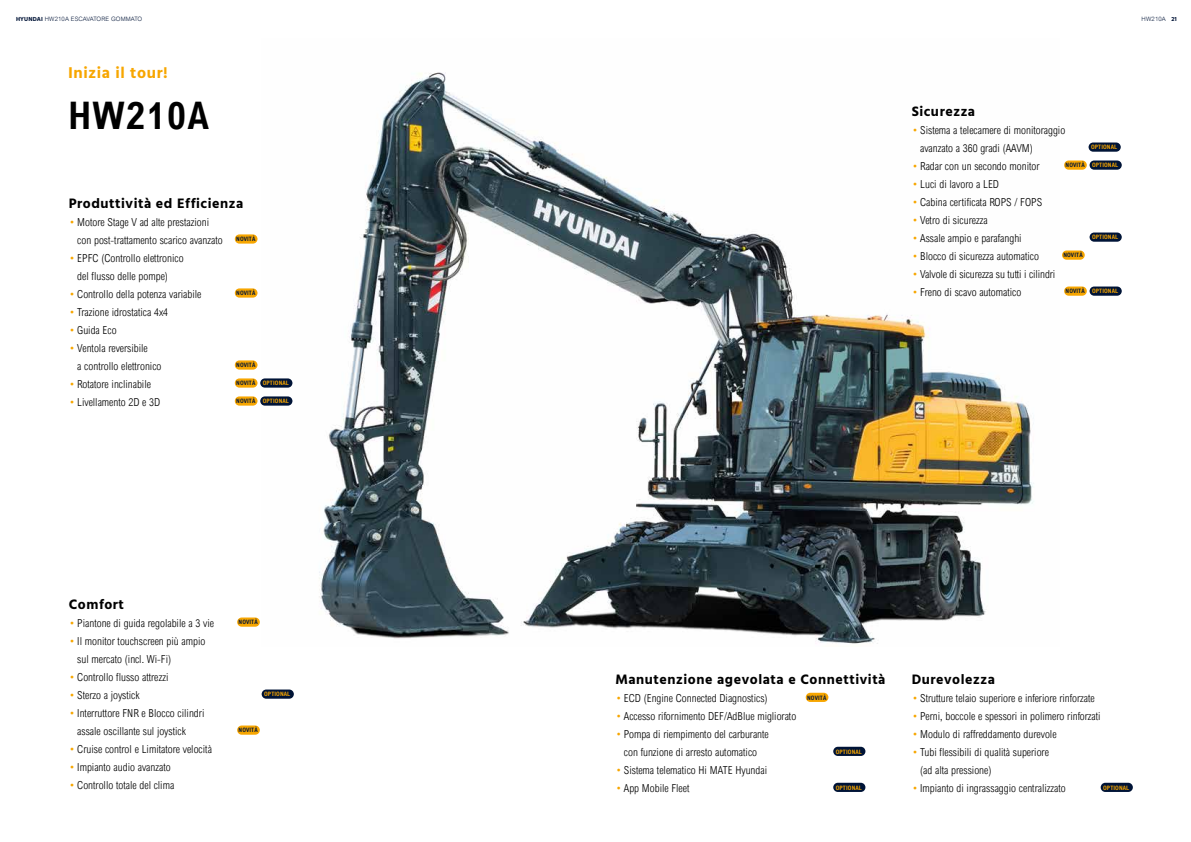
<style>
.page{position:relative;width:1191px;height:842px;background:#fff}
.page>*{position:absolute;margin:0;border:0;box-sizing:border-box;transform-origin:0 0}
.t1{font:700 condensed 38px "Arial";letter-spacing:.04em;color:#000}
.t2{font:700 16px "Hind";letter-spacing:.04em;color:#f7a600}
.t3{font:700 14px "Hind";letter-spacing:.04em;color:#000}
.t4{font:300 condensed 11px/18px "Arial";color:#000}
.t5{font:700 condensed 6px "Arial";letter-spacing:.02em;color:#f7a600}
.t6{font:300 6px "Arial";letter-spacing:.02em;color:#001437}
.t7{font:700 condensed 6px "Arial";letter-spacing:.02em;color:#001437}
.s1{font-family:"Hind";font-weight:700}
.s2{color:#f7a600}
.s3{color:#001437}
</style>
<div class="page">
<img style="left:289px;top:72px;width:745px;height:572px">
<div style="left:235px;top:234px;width:22px;height:10px;background:#f7a600;border-radius:5px"></div>
<div style="left:235px;top:288px;width:22px;height:10px;background:#f7a600;border-radius:5px"></div>
<div style="left:235px;top:360px;width:22px;height:10px;background:#f7a600;border-radius:5px"></div>
<div style="left:235px;top:378px;width:22px;height:10px;background:#f7a600;border-radius:5px"></div>
<div style="left:260px;top:378px;width:32px;height:10px;background:#001437;border-radius:5px"></div>
<div style="left:235px;top:396px;width:22px;height:10px;background:#f7a600;border-radius:5px"></div>
<div style="left:260px;top:396px;width:32px;height:10px;background:#001437;border-radius:5px"></div>
<div style="left:1100px;top:783px;width:32px;height:9px;background:#001437;border-radius:5px"></div>
<div style="left:237px;top:617px;width:23px;height:10px;background:#f7a600;border-radius:5px"></div>
<div style="left:262px;top:689px;width:32px;height:10px;background:#001437;border-radius:5px"></div>
<div style="left:237px;top:725px;width:23px;height:10px;background:#f7a600;border-radius:5px"></div>
<div style="left:1088px;top:142px;width:32px;height:10px;background:#001437;border-radius:5px"></div>
<div style="left:1064px;top:160px;width:22px;height:10px;background:#f7a600;border-radius:5px"></div>
<div style="left:1089px;top:160px;width:32px;height:10px;background:#001437;border-radius:5px"></div>
<div style="left:1089px;top:232px;width:32px;height:10px;background:#001437;border-radius:5px"></div>
<div style="left:1062px;top:250px;width:22px;height:10px;background:#f7a600;border-radius:5px"></div>
<div style="left:1064px;top:286px;width:22px;height:10px;background:#f7a600;border-radius:5px"></div>
<div style="left:1089px;top:286px;width:32px;height:10px;background:#001437;border-radius:5px"></div>
<div style="left:805px;top:693px;width:23px;height:9px;background:#f7a600;border-radius:5px"></div>
<div style="left:833px;top:747px;width:32px;height:9px;background:#001437;border-radius:5px"></div>
<div style="left:833px;top:783px;width:32px;height:9px;background:#001437;border-radius:5px"></div>
<p class="t6" style="left:16px;top:15px;width:128px"><span class="s1">HYUNDAI</span> HW210A ESCAVATORE GOMMATO</p>
<p class="t6" style="left:1141px;top:15px;width:37px">HW210A <span class="s1">21</span></p>
<h2 class="t2" style="left:68px;top:63px;width:101px">Inizia il tour!</h2>
<h1 class="t1" style="left:68px;top:94px;width:142px">HW210A</h1>
<p class="t3" style="left:69px;top:195px;width:176px">Produttività ed Efficienza</p>
<p class="t4" style="left:77px;top:213px;width:180px;text-indent:-9px"><span class="s2">•</span> Motore Stage V ad alte prestazioni<br>con post-trattamento scarico avanzato <sup>NOVITÀ</sup></p>
<p class="t4" style="left:77px;top:249px;width:108px;text-indent:-9px"><span class="s2">•</span> EPFC (Controllo elettronico del flusso delle pompe)</p>
<p class="t4" style="left:69px;top:285px;width:134px"><span class="s2">•</span> Controllo della potenza variabile</p>
<p class="t7" style="left:236px;top:290px;width:21px">NOVITÀ</p>
<p class="t4" style="left:69px;top:303px;width:101px"><span class="s2">•</span> Trazione idrostatica 4x4</p>
<p class="t4" style="left:69px;top:321px;width:49px"><span class="s2">•</span> Guida Eco</p>
<p class="t4" style="left:77px;top:339px;width:86px;text-indent:-9px"><span class="s2">•</span> Ventola reversibile<br>a controllo elettronico</p>
<p class="t7" style="left:236px;top:362px;width:21px">NOVITÀ</p>
<p class="t4" style="left:69px;top:375px;width:84px"><span class="s2">•</span> Rotatore inclinabile</p>
<p class="t5" style="left:236px;top:380px;width:54px"><span class="s3">NOVITÀ</span> OPTIONAL</p>
<p class="t4" style="left:69px;top:393px;width:93px"><span class="s2">•</span> Livellamento 2D e 3D</p>
<p class="t5" style="left:236px;top:398px;width:54px"><span class="s3">NOVITÀ</span> OPTIONAL</p>
<p class="t3" style="left:69px;top:596px;width:57px">Comfort</p>
<p class="t4" style="left:69px;top:614px;width:147px"><span class="s2">•</span> Piantone di guida regolabile a 3 vie</p>
<p class="t7" style="left:238px;top:619px;width:21px">NOVITÀ</p>
<p class="t4" style="left:77px;top:632px;width:130px;text-indent:-9px"><span class="s2">•</span> Il monitor touchscreen più ampio sul mercato (incl. Wi-Fi)</p>
<p class="t4" style="left:69px;top:668px;width:101px"><span class="s2">•</span> Controllo flusso attrezzi</p>
<p class="t4" style="left:69px;top:686px;width:72px"><span class="s2">•</span> Sterzo a joystick</p>
<p class="t5" style="left:264px;top:691px;width:28px">OPTIONAL</p>
<p class="t4" style="left:77px;top:704px;width:129px;text-indent:-9px"><span class="s2">•</span> Interruttore FNR e Blocco cilindri assale oscillante sul joystick</p>
<p class="t7" style="left:238px;top:727px;width:21px">NOVITÀ</p>
<p class="t4" style="left:69px;top:740px;width:145px"><span class="s2">•</span> Cruise control e Limitatore velocità</p>
<p class="t4" style="left:69px;top:758px;width:103px"><span class="s2">•</span> Impianto audio avanzato</p>
<p class="t4" style="left:69px;top:776px;width:107px"><span class="s2">•</span> Controllo totale del clima</p>
<p class="t3" style="left:911px;top:103px;width:65px">Sicurezza</p>
<p class="t4" style="left:920px;top:121px;width:147px;text-indent:-9px"><span class="s2">•</span> Sistema a telecamere di monitoraggio avanzato a 360 gradi (AAVM)</p>
<p class="t5" style="left:1091px;top:144px;width:28px">OPTIONAL</p>
<p class="t4" style="left:911px;top:157px;width:129px"><span class="s2">•</span> Radar con un secondo monitor</p>
<p class="t5" style="left:1065px;top:162px;width:54px"><span class="s3">NOVITÀ</span> OPTIONAL</p>
<p class="t4" style="left:911px;top:175px;width:89px"><span class="s2">•</span> Luci di lavoro a LED</p>
<p class="t4" style="left:911px;top:193px;width:132px"><span class="s2">•</span> Cabina certificata ROPS / FOPS</p>
<p class="t4" style="left:911px;top:211px;width:78px"><span class="s2">•</span> Vetro di sicurezza</p>
<p class="t4" style="left:911px;top:229px;width:111px"><span class="s2">•</span> Assale ampio e parafanghi</p>
<p class="t5" style="left:1092px;top:234px;width:28px">OPTIONAL</p>
<p class="t4" style="left:911px;top:247px;width:129px"><span class="s2">•</span> Blocco di sicurezza automatico</p>
<p class="t7" style="left:1063px;top:252px;width:21px">NOVITÀ</p>
<p class="t4" style="left:911px;top:265px;width:145px"><span class="s2">•</span> Valvole di sicurezza su tutti i cilindri</p>
<p class="t4" style="left:911px;top:283px;width:111px"><span class="s2">•</span> Freno di scavo automatico</p>
<p class="t5" style="left:1065px;top:288px;width:54px"><span class="s3">NOVITÀ</span> OPTIONAL</p>
<p class="t3" style="left:615px;top:671px;width:272px">Manutenzione agevolata e Connettività</p>
<p class="t4" style="left:615px;top:689px;width:154px"><span class="s2">•</span> ECD (Engine Connected Diagnostics)</p>
<p class="t7" style="left:807px;top:694px;width:21px">NOVITÀ</p>
<p class="t4" style="left:615px;top:707px;width:182px"><span class="s2">•</span> Accesso rifornimento DEF/AdBlue migliorato</p>
<p class="t4" style="left:615px;top:725px;width:155px;text-align:center"><span class="s2">•</span> Pompa di riempimento del carburante con funzione di arresto automatico</p>
<p class="t5" style="left:835px;top:748px;width:28px">OPTIONAL</p>
<p class="t4" style="left:615px;top:761px;width:153px"><span class="s2">•</span> Sistema telematico Hi MATE Hyundai</p>
<p class="t4" style="left:615px;top:779px;width:76px"><span class="s2">•</span> App Mobile Fleet</p>
<p class="t5" style="left:835px;top:784px;width:28px">OPTIONAL</p>
<p class="t3" style="left:911px;top:671px;width:85px">Durevolezza</p>
<p class="t4" style="left:911px;top:689px;width:184px"><span class="s2">•</span> Strutture telaio superiore e inferiore rinforzate</p>
<p class="t4" style="left:911px;top:707px;width:190px"><span class="s2">•</span> Perni, boccole e spessori in polimero rinforzati</p>
<p class="t4" style="left:911px;top:725px;width:146px"><span class="s2">•</span> Modulo di raffreddamento durevole</p>
<p class="t4" style="left:920px;top:743px;width:130px;text-indent:-9px"><span class="s2">•</span> Tubi flessibili di qualità superiore (ad alta pressione)</p>
<p class="t4" style="left:911px;top:779px;width:156px"><span class="s2">•</span> Impianto di ingrassaggio centralizzato</p>
<p class="t5" style="left:1103px;top:784px;width:28px">OPTIONAL</p>
</div>
